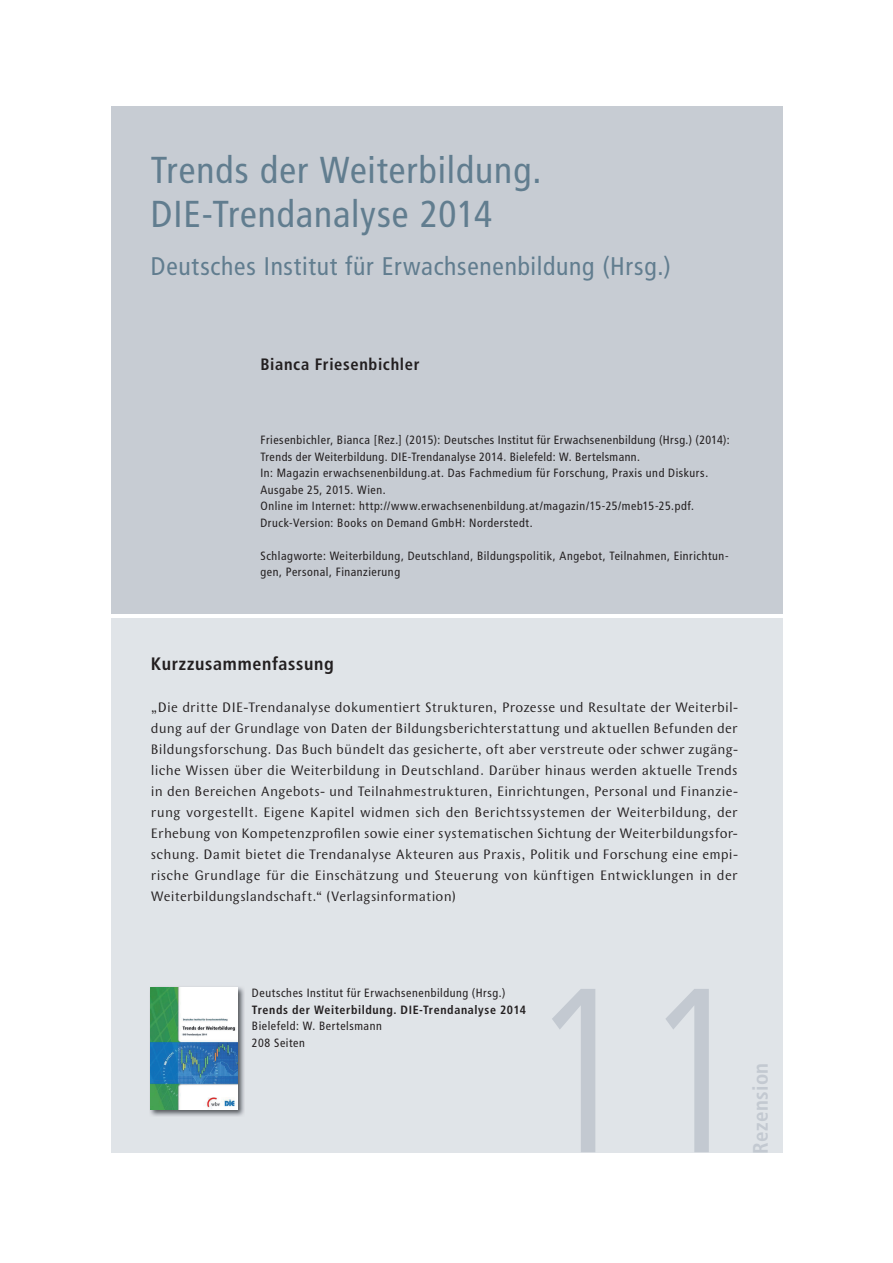
<style>
.page{position:relative;width:893px;height:1263px;background:#fff}
.page>*{position:absolute;margin:0;border:0;box-sizing:border-box;transform-origin:0 0}
.t1{font:300 condensed 234px "Frutiger LT Std";color:#c3c9d1}
.t2{font:condensed 37.5px/43.5px "Frutiger LT Std";letter-spacing:.025em;color:#617d8f}
.t3{font:condensed 25.5px "Frutiger LT Std";letter-spacing:.03em;color:#617d8f}
.t4{font:700 condensed 21px "Frutiger LT Std";letter-spacing:.015em;color:#c3c9d1}
.t5{font:700 condensed 18px "Frutiger LT Std";letter-spacing:.04em;color:#231f20}
.t6{font:700 condensed 16.5px "Frutiger LT Std";letter-spacing:.04em;color:#231f20}
.t7{font:14.25px/21px "Wunderlich";letter-spacing:.01em;color:#231f20;text-align:justify}
.t8{font:condensed 12px/16.5px "Frutiger LT Std";letter-spacing:.045em;color:#231f20}
.t9{font:700 condensed 12px "Frutiger LT Std";letter-spacing:.05em;color:#231f20}
</style>
<div class="page">
<div style="left:111px;top:106px;width:671px;height:508px;background:#c7ccd3"></div>
<div style="left:111px;top:618px;width:671px;height:534px;background:#e0e4e8"></div>
<img style="left:150px;top:987px;width:94px;height:129px">
<img style="left:151px;top:987px;width:86px;height:122px">
<h2 class="t2" style="left:151px;top:149px;width:392px">Trends der Weiterbildung.<br>DIE-Trendanalyse 2014</h2>
<h3 class="t3" style="left:151px;top:251px;width:521px">Deutsches Institut für Erwachsenenbildung (Hrsg.)</h3>
<p class="t6" style="left:260px;top:355px;width:161px">Bianca Friesenbichler</p>
<p class="t8" style="left:260px;top:432px;width:471px">Friesenbichler, Bianca [Rez.] (2015): Deutsches Institut für Erwachsenenbildung (Hrsg.) (2014):<br>Trends der Weiterbildung. DIE-Trendanalyse 2014. Bielefeld: W. Bertelsmann.<br>In: Magazin erwachsenenbildung.at. Das Fachmedium für Forschung, Praxis und Diskurs.<br>Ausgabe 25, 2015. Wien.<br>Online im Internet: http://www.erwachsenenbildung.at/magazin/15-25/meb15-25.pdf.<br>Druck-Version: Books on Demand GmbH: Norderstedt.</p>
<p class="t8" style="left:260px;top:547px;width:470px">Schlagworte: Weiterbildung, Deutschland, Bildungspolitik, Angebot, Teilnahmen, Einrichtun&shy;gen, Personal, Finanzierung</p>
<p class="t5" style="left:151px;top:653px;width:184px">Kurzzusammenfassung</p>
<p class="t7" style="left:151px;top:697px;width:588px">„Die dritte DIE-Trendanalyse dokumentiert Strukturen, Prozesse und Resultate der Weiterbil&shy;dung auf der Grundlage von Daten der Bildungsberichterstattung und aktuellen Befunden der Bildungsforschung. Das Buch bündelt das gesicherte, oft aber verstreute oder schwer zugäng&shy;liche Wissen über die Weiterbildung in Deutschland. Darüber hinaus werden aktuelle Trends in den Bereichen Angebots- und Teilnahmestrukturen, Einrichtungen, Personal und Finanzie&shy;rung vorgestellt. Eigene Kapitel widmen sich den Berichtssystemen der Weiterbildung, der Erhebung von Kompetenzprofilen sowie einer systematischen Sichtung der Weiterbildungsfor&shy;schung. Damit bietet die Trendanalyse Akteuren aus Praxis, Politik und Forschung eine empi&shy;rische Grundlage für die Einschätzung und Steuerung von künftigen Entwicklungen in der Weiterbildungslandschaft.“ (Verlagsinformation)</p>
<p class="t8" style="left:252px;top:985px;width:255px">Deutsches Institut für Erwachsenenbildung (Hrsg.)</p>
<p class="t9" style="left:252px;top:1002px;width:275px">Trends der Weiterbildung. DIE-Trendanalyse 2014</p>
<p class="t8" style="left:252px;top:1018px;width:131px">Bielefeld: W. Bertelsmann<br>208 Seiten</p>
<h1 class="t1" style="left:524px;top:938px;width:227px">11</h1>
<h3 class="t4" style="left:748px;top:1154px;width:92px;rotate:-90deg">Rezension</h3>
</div>
